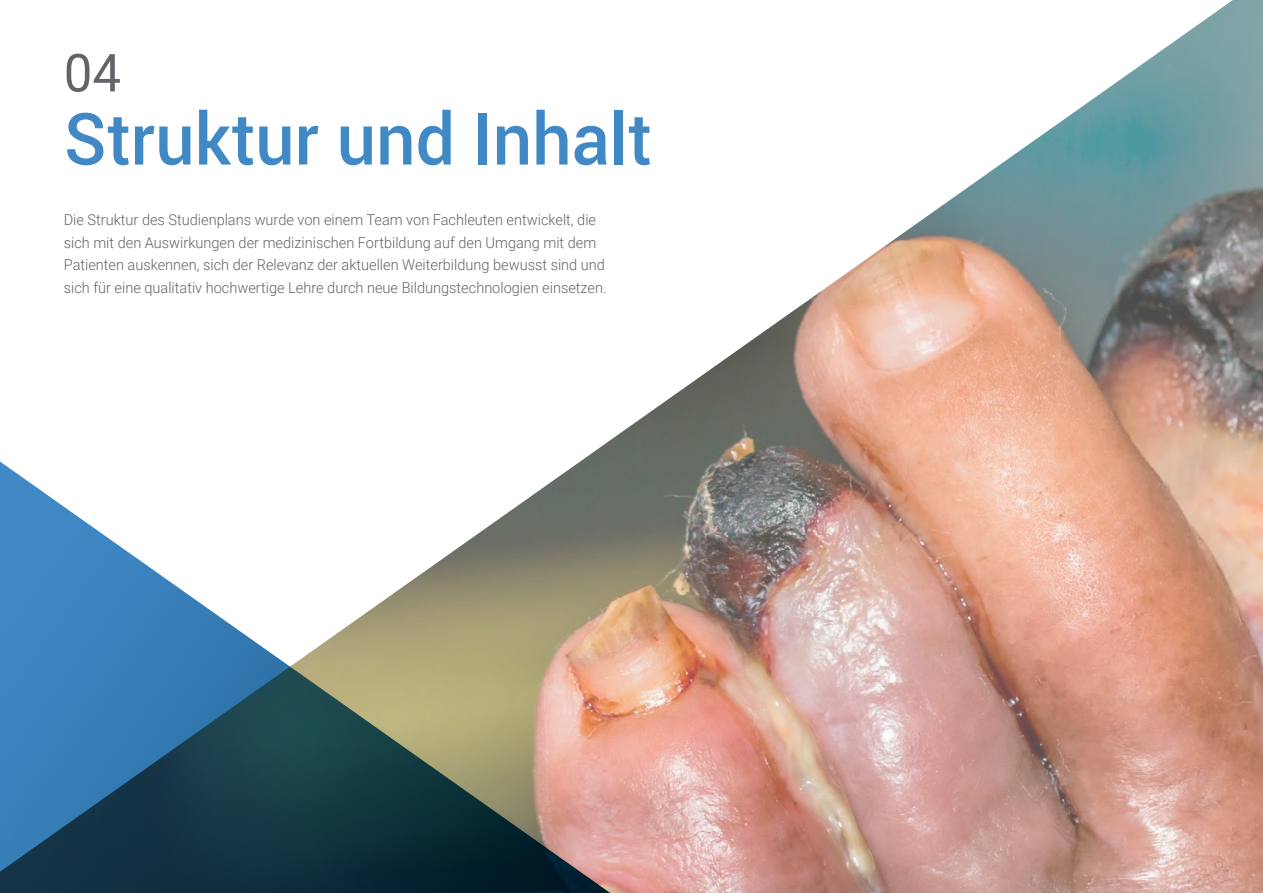
<style>
.page{position:relative;width:1263px;height:893px;background:#fff}
.page>*{position:absolute;margin:0;border:0;box-sizing:border-box;transform-origin:0 0}
.t1{font:500 72px "Roboto";color:#4089c5}
.t2{font:52.5px "Roboto";color:#61646a}
.t3{font:300 15px/22.5px "Roboto";color:#61646a}
</style>
<div class="page">
<img style="left:602px;top:0;width:661px;height:893px">
<svg style="left:0;top:446px;width:640px;height:447px"></svg>
<h2 class="t2" style="left:64px;top:36px;width:59px">04</h2>
<h1 class="t1" style="left:64px;top:88px;width:589px">Struktur und Inhalt</h1>
<p class="t3" style="left:64px;top:208px;width:544px">Die Struktur des Studienplans wurde von einem Team von Fachleuten entwickelt, die sich mit den Auswirkungen der medizinischen Fortbildung auf den Umgang mit dem Patienten auskennen, sich der Relevanz der aktuellen Weiterbildung bewusst sind und sich für eine qualitativ hochwertige Lehre durch neue Bildungstechnologien einsetzen.</p>
</div>
